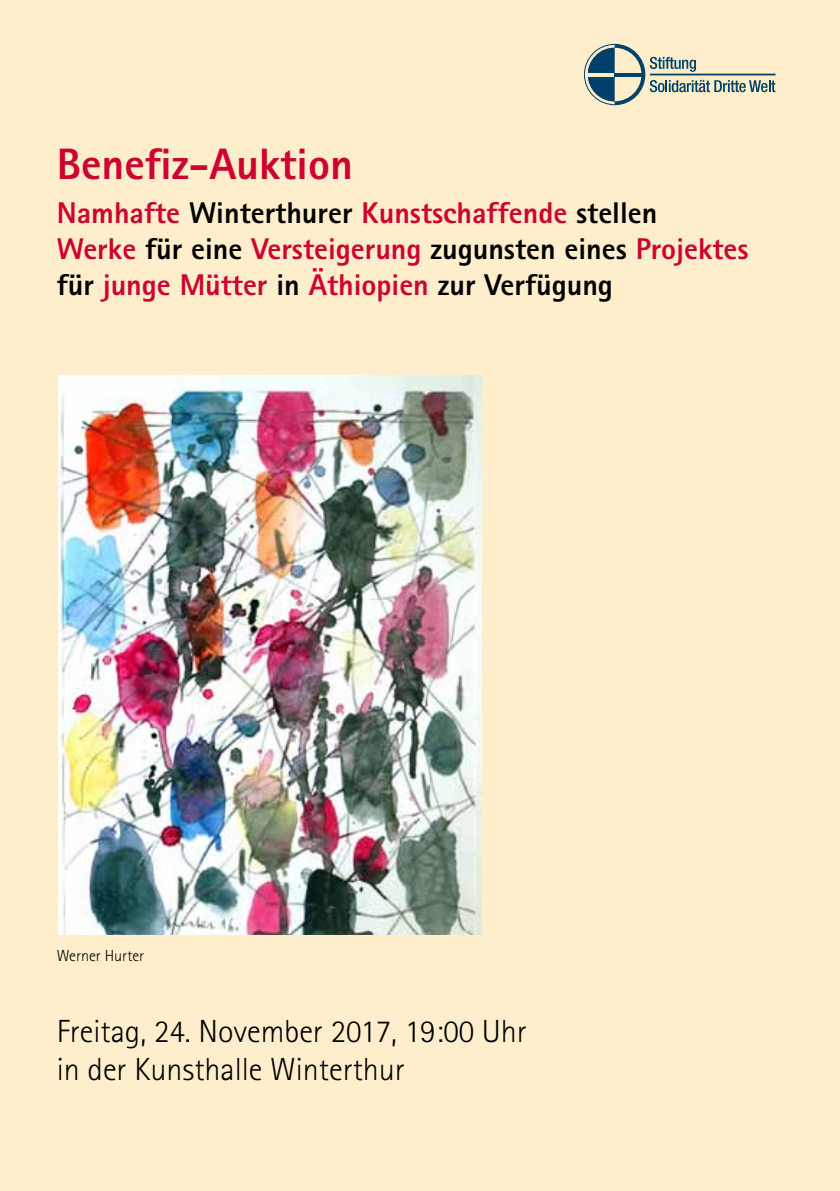
<style>
.page{position:relative;width:840px;height:1191px;background:#fff}
.page>*{position:absolute;margin:0;border:0;box-sizing:border-box;transform-origin:0 0}
.t1{font:800 44px "Rotis Sans Serif";color:#cd0331}
.t2{font:300 32px/38.4px "Rotis Sans Serif";color:#000}
.t3{font:800 30px/36px "Rotis Sans Serif";color:#cd0331}
.t4{font:300 16px "Rotis Sans Serif";color:#000}
.s1{color:#000}
</style>
<div class="page">
<div style="left:0;top:0;width:839px;height:1191px;background:#ffeecb"></div>
<img style="left:58px;top:375px;width:422px;height:559px">
<svg style="left:587px;top:44px;width:188px;height:61px"></svg>
<hr style="left:586px;top:73px;width:28px;height:3px;background:#fff">
<hr style="left:614px;top:73px;width:28px;height:3px;background:#004687">
<h1 class="t1" style="left:57px;top:136px;width:297px">Benefiz-Auktion</h1>
<p class="t3" style="left:57px;top:194px;width:693px">Namhafte <span class="s1">Winterthurer</span> Kunstschaffende <span class="s1">stellen<br></span>Werke <span class="s1">für eine</span> Versteigerung <span class="s1">zugunsten eines</span> Projektes <span class="s1">für</span> junge Mütter <span class="s1">in</span> Äthiopien <span class="s1">zur Verfügung</span></p>
<p class="t4" style="left:57px;top:946px;width:89px">Werner Hurter</p>
<p class="t2" style="left:57px;top:1011px;width:471px">Freitag, 24. November 2017, 19:00 Uhr in der Kunsthalle Winterthur</p>
</div>
